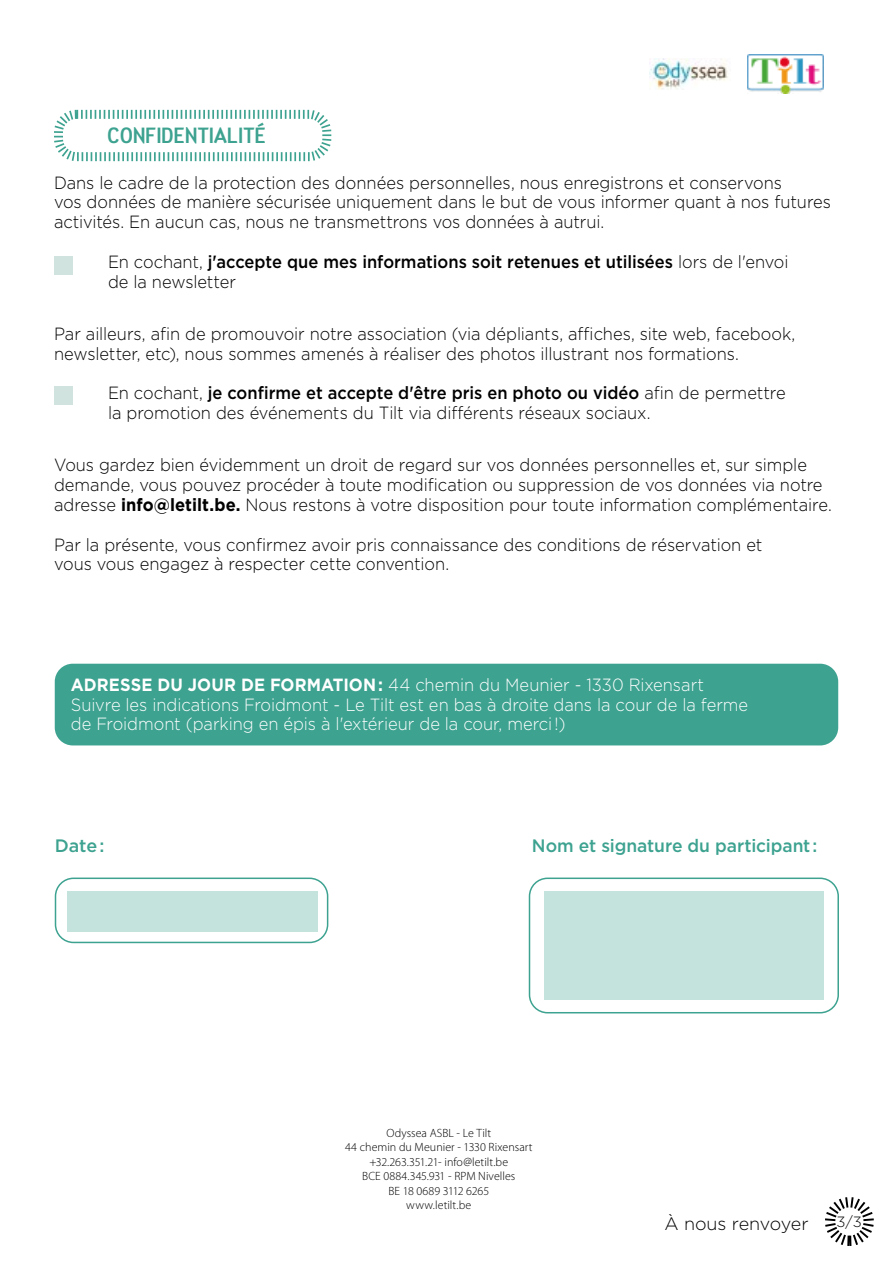
<style>
.page{position:relative;width:893px;height:1263px;background:#fff}
.page>*{position:absolute;margin:0;border:0;box-sizing:border-box;transform-origin:0 0}
.t1{font:21px "Tin Doghouse";color:#3da290}
.t2{font:500 18px "Gotham";letter-spacing:-.005em;color:#3da290}
.t3{font:300 18px "Gotham";letter-spacing:-.01em;color:#000}
.t4{font:300 17.7px/19.8px "Gotham";letter-spacing:-.005em;color:#000;scale:.93 1}
.t5{font:300 17.7px/19.8px "Gotham";letter-spacing:-.005em;color:#fff;scale:.93 1}
.t6{font:500 17.7px/19.8px "Gotham";letter-spacing:-.005em;color:#000;scale:.93 1}
.t7{font:300 14.85px "Gotham";color:#040505}
.t8{font:300 12px/14.4px "Myriad Pro";letter-spacing:.005em;color:#000;text-align:center}
.s1{font-weight:300}
.s2{font-weight:500}
.s3{font-weight:700}
</style>
<div class="page">
<svg style="left:825px;top:1197px;width:49px;height:49px"></svg>
<img style="left:650px;top:58px;width:78px;height:32px">
<img style="left:747px;top:54px;width:77px;height:39px">
<svg style="left:54px;top:109px;width:278px;height:53px"></svg>
<div style="left:529px;top:877px;width:310px;height:136px;border:2px solid #3da290;border-radius:18px"></div>
<div style="left:55px;top:877px;width:273px;height:66px;border:2px solid #3da290;border-radius:18px"></div>
<div style="left:55px;top:664px;width:783px;height:81px;background:#3da290;border-radius:18px"></div>
<div style="left:54px;top:257px;width:19px;height:18px;background:#d1e3de"></div>
<div style="left:54px;top:386px;width:19px;height:19px;background:#d1e3de"></div>
<div style="left:68px;top:891px;width:250px;height:41px;background:#c5e3dd"></div>
<div style="left:544px;top:891px;width:280px;height:108px;background:#c5e3dd"></div>
<p class="t1" style="left:107px;top:123px;width:160px">CONFIDENTIALITÉ</p>
<p class="t4" style="left:54px;top:172px;width:837px">Dans le cadre de la protection des données personnelles, nous enregistrons et conservons<br>vos données de manière sécurisée uniquement dans le but de vous informer quant à nos futures activités. En aucun cas, nous ne transmettrons vos données à autrui.</p>
<p class="t6" style="left:108px;top:251px;width:733px"><span class="s1">En cochant,</span> j'accepte que mes informations soit retenues et utilisées <span class="s1">lors de l'envoi de la newsletter</span></p>
<p class="t4" style="left:54px;top:323px;width:798px">Par ailleurs, afin de promouvoir notre association (via dépliants, affiches, site web, facebook, newsletter, etc), nous sommes amenés à réaliser des photos illustrant nos formations.</p>
<p class="t4" style="left:108px;top:383px;width:730px">En cochant, <span class="s2">je confirme et accepte d'être pris en photo ou vidéo</span> afin de permettre la promotion des événements du Tilt via différents réseaux sociaux.</p>
<p class="t4" style="left:54px;top:455px;width:838px">Vous gardez bien évidemment un droit de regard sur vos données personnelles et, sur simple demande, vous pouvez procéder à toute modification ou suppression de vos données via notre adresse <span class="s3">info@letilt.be.</span> Nous restons à votre disposition pour toute information complémentaire.</p>
<p class="t4" style="left:54px;top:534px;width:763px">Par la présente, vous confirmez avoir pris connaissance des conditions de réservation et vous vous engagez à respecter cette convention.</p>
<p class="t5" style="left:71px;top:674px;width:730px"><span class="s3">ADRESSE DU JOUR DE FORMATION :</span> 44 chemin du Meunier - 1330 Rixensart<br>Suivre les indications Froidmont - Le Tilt est en bas à droite dans la cour de la ferme de Froidmont (parking en épis à l'extérieur de la cour, merci !)</p>
<p class="t2" style="left:55px;top:834px;width:51px">Date :</p>
<p class="t2" style="left:532px;top:834px;width:287px">Nom et signature du participant :</p>
<p class="t8" style="left:345px;top:1126px;width:189px">Odyssea ASBL - Le Tilt<br>44 chemin du Meunier - 1330 Rixensart +32.263.351.21- info@letilt.be<br>BCE 0884.345.931 - RPM Nivelles<br>BE 18 0689 3112 6265<br>www.letilt.be</p>
<p class="t3" style="left:664px;top:1212px;width:146px">À nous renvoyer</p>
<p class="t7" style="left:837px;top:1212px;width:27px">3/3</p>
</div>
